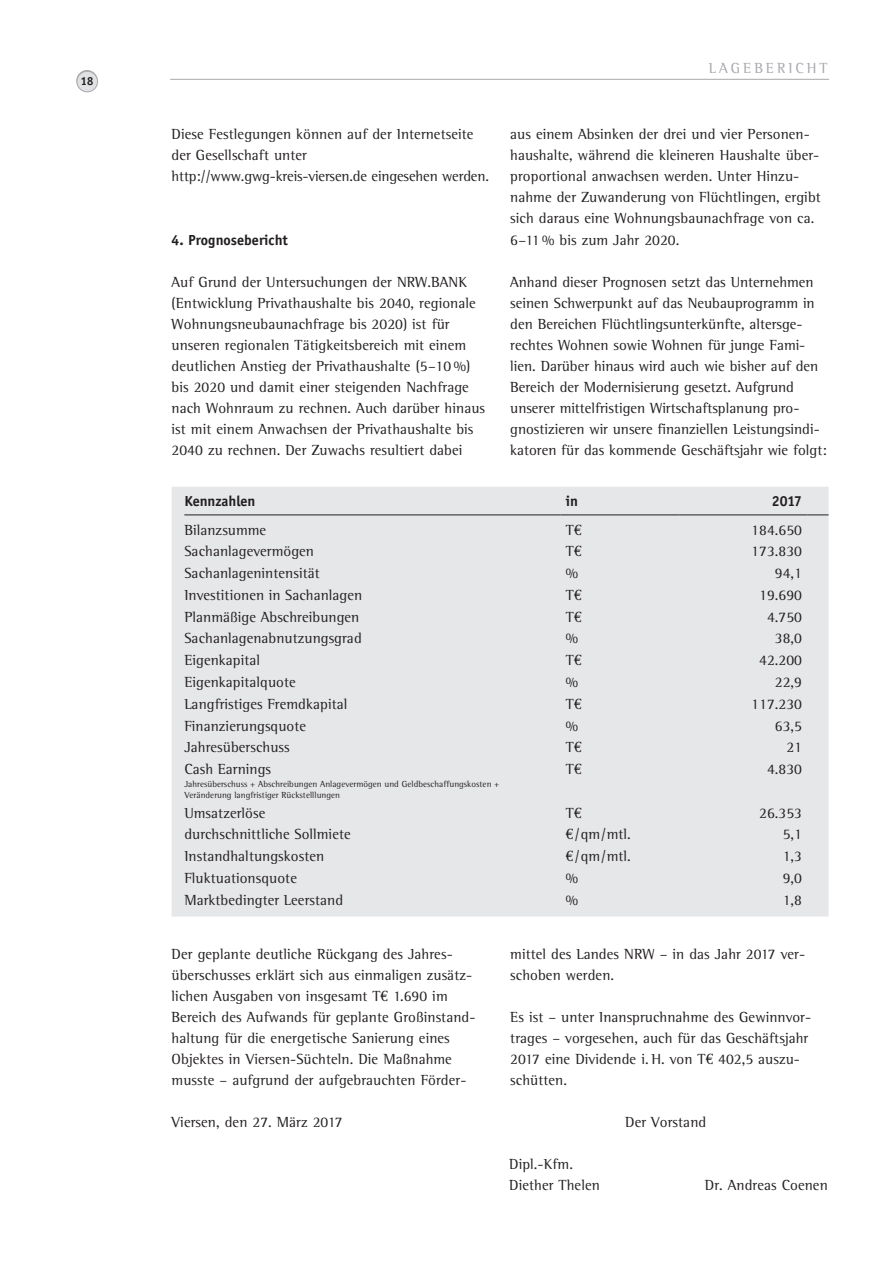
<style>
.page{position:relative;width:893px;height:1263px;background:#fff}
.page>*{position:absolute;margin:0;border:0;box-sizing:border-box;transform-origin:0 0}
.t1{font:15px/21px "Rotis Semi Serif";letter-spacing:.005em;color:#231f20}
.t2{font:700 15px "Officina Sans";letter-spacing:.005em;color:#231f20}
.t3{font:15px "Rotis Semi Serif";color:#a8a9ad}
.t4{font:700 12px "Officina Sans";color:#231f20}
.t5{font:9px/10.5px "Rotis Semi Serif";letter-spacing:.005em;color:#231f20}
.s1{font-family:"Euro Serif"}
</style>
<div class="page">
<div style="left:172px;top:487px;width:657px;height:429px;background:#e6e7e9"></div>
<hr style="left:184px;top:515px;width:377px;height:1px;background:#231f20">
<hr style="left:561px;top:515px;width:119px;height:1px;background:#231f20">
<hr style="left:680px;top:515px;width:127px;height:1px;background:#231f20">
<svg style="left:807px;top:515px;width:22px;height:1px"></svg>
<hr style="left:170px;top:79px;width:659px;height:1px;background:#a8a9ad">
<div style="left:77px;top:71px;width:20px;height:20px;background:#a8a9ad;border-radius:50%"></div>
<div style="left:77px;top:70px;width:21px;height:21px;border:1px solid #a8a9ad;border-radius:50%"></div>
<div style="left:77px;top:71px;width:21px;height:21px;background:#e0e1e3;border-radius:50%"></div>
<div style="left:77px;top:71px;width:21px;height:21px;border:1px solid #a8a9ad;border-radius:50%"></div>
<p class="t4" style="left:81px;top:74px;width:14px">18</p>
<p class="t3" style="left:709px;top:59px;width:46px">LA GEBERICHT</p>
<p class="t1" style="left:172px;top:124px;width:319px">Diese Festlegungen können auf der Internetseite der Gesellschaft unter http://www.gwg-kreis-viersen.de eingesehen werden.</p>
<p class="t2" style="left:172px;top:230px;width:118px">4. Prognosebericht</p>
<p class="t1" style="left:172px;top:271px;width:315px">Auf Grund der Untersuchungen der NRW.BANK (Entwicklung Privathaushalte bis 2040, regionale Wohnungsneubaunachfrage bis 2020) ist für unseren regionalen Tätigkeitsbereich mit einem deutlichen Anstieg der Privathaushalte (5–10 %) bis 2020 und damit einer steigenden Nachfrage nach Wohnraum zu rechnen. Auch darüber hinaus ist mit einem Anwachsen der Privathaushalte bis 2040 zu rechnen. Der Zuwachs resultiert dabei</p>
<p class="t1" style="left:510px;top:124px;width:312px">aus einem Absinken der drei und vier Personen&shy;haushalte, während die kleineren Haushalte über&shy;proportional anwachsen werden. Unter Hinzu&shy;nahme der Zuwanderung von Flüchtlingen, ergibt sich daraus eine Wohnungsbaunachfrage von ca.<br>6–11 % bis zum Jahr 2020.</p>
<p class="t1" style="left:510px;top:271px;width:318px">Anhand dieser Prognosen setzt das Unternehmen seinen Schwerpunkt auf das Neubauprogramm in den Bereichen Flüchtlingsunterkünfte, altersge&shy;rechtes Wohnen sowie Wohnen für junge Fami&shy;lien. Darüber hinaus wird auch wie bisher auf den Bereich der Modernisierung gesetzt. Aufgrund unserer mittelfristigen Wirtschaftsplanung pro&shy;gnostizieren wir unsere finanziellen Leistungsindi&shy;katoren für das kommende Geschäftsjahr wie folgt:</p>
<p class="t2" style="left:184px;top:492px;width:72px">Kennzahlen</p>
<p class="t2" style="left:566px;top:492px;width:14px">in</p>
<p class="t2" style="left:772px;top:492px;width:32px">2017</p>
<p class="t1" style="left:184px;top:519px;width:83px">Bilanzsumme</p>
<p class="t1" style="left:566px;top:519px;width:17px">T<span class="s1">_</span></p>
<p class="t1" style="left:751px;top:519px;width:52px">184.650</p>
<p class="t1" style="left:184px;top:540px;width:131px">Sachanlagevermögen</p>
<p class="t1" style="left:566px;top:540px;width:17px">T<span class="s1">_</span></p>
<p class="t1" style="left:751px;top:540px;width:52px">173.830</p>
<p class="t1" style="left:184px;top:562px;width:137px">Sachanlagenintensität</p>
<p class="t1" style="left:566px;top:562px;width:14px">%</p>
<p class="t1" style="left:775px;top:562px;width:29px">94,1</p>
<p class="t1" style="left:184px;top:584px;width:179px">Investitionen in Sachanlagen</p>
<p class="t1" style="left:566px;top:584px;width:17px">T<span class="s1">_</span></p>
<p class="t1" style="left:759px;top:584px;width:44px">19.690</p>
<p class="t1" style="left:184px;top:606px;width:176px">Planmäßige Abschreibungen</p>
<p class="t1" style="left:566px;top:606px;width:17px">T<span class="s1">_</span></p>
<p class="t1" style="left:767px;top:606px;width:37px">4.750</p>
<p class="t1" style="left:184px;top:628px;width:179px">Sachanlagenabnutzungsgrad</p>
<p class="t1" style="left:566px;top:628px;width:14px">%</p>
<p class="t1" style="left:775px;top:628px;width:29px">38,0</p>
<p class="t1" style="left:184px;top:649px;width:77px">Eigenkapital</p>
<p class="t1" style="left:566px;top:649px;width:17px">T<span class="s1">_</span></p>
<p class="t1" style="left:759px;top:649px;width:44px">42.200</p>
<p class="t1" style="left:184px;top:671px;width:113px">Eigenkapitalquote</p>
<p class="t1" style="left:566px;top:671px;width:14px">%</p>
<p class="t1" style="left:775px;top:671px;width:29px">22,9</p>
<p class="t1" style="left:184px;top:693px;width:165px">Langfristiges Fremdkapital</p>
<p class="t1" style="left:566px;top:693px;width:17px">T<span class="s1">_</span></p>
<p class="t1" style="left:751px;top:693px;width:52px">117.230</p>
<p class="t1" style="left:184px;top:715px;width:123px">Finanzierungsquote</p>
<p class="t1" style="left:566px;top:715px;width:14px">%</p>
<p class="t1" style="left:775px;top:715px;width:29px">63,5</p>
<p class="t1" style="left:184px;top:737px;width:107px">Jahresüberschuss</p>
<p class="t1" style="left:566px;top:737px;width:17px">T<span class="s1">_</span></p>
<p class="t1" style="left:786px;top:737px;width:17px">21</p>
<p class="t1" style="left:184px;top:759px;width:88px">Cash Earnings</p>
<p class="t1" style="left:566px;top:759px;width:17px">T<span class="s1">_</span></p>
<p class="t1" style="left:767px;top:759px;width:37px">4.830</p>
<p class="t5" style="left:184px;top:779px;width:317px">Jahresüberschuss + Abschreibungen Anlagevermögen und Geldbeschaffungskosten +<br>Veränderung langfristiger Rückstelllungen</p>
<p class="t1" style="left:184px;top:802px;width:83px">Umsatzerlöse</p>
<p class="t1" style="left:566px;top:802px;width:17px">T<span class="s1">_</span></p>
<p class="t1" style="left:759px;top:802px;width:44px">26.353</p>
<p class="t1" style="left:184px;top:823px;width:168px">durchschnittliche Sollmiete</p>
<p class="t1" style="left:566px;top:823px;width:66px"><span class="s1">_</span> /qm/mtl.</p>
<p class="t1" style="left:783px;top:823px;width:21px">5,1</p>
<p class="t1" style="left:184px;top:845px;width:141px">Instandhaltungskosten</p>
<p class="t1" style="left:566px;top:845px;width:66px"><span class="s1">_</span> /qm/mtl.</p>
<p class="t1" style="left:783px;top:845px;width:21px">1,3</p>
<p class="t1" style="left:184px;top:867px;width:114px">Fluktuationsquote</p>
<p class="t1" style="left:566px;top:867px;width:14px">%</p>
<p class="t1" style="left:783px;top:867px;width:21px">9,0</p>
<p class="t1" style="left:184px;top:889px;width:160px">Marktbedingter Leerstand</p>
<p class="t1" style="left:566px;top:889px;width:14px">%</p>
<p class="t1" style="left:783px;top:889px;width:21px">1,8</p>
<p class="t1" style="left:172px;top:943px;width:305px">Der geplante deutliche Rückgang des Jahres&shy;überschusses erklärt sich aus einmaligen zusätz&shy;lichen Ausgaben von insgesamt T<span class="s1">€</span> 1.690 im Bereich des Aufwands für geplante Großinstand&shy;haltung für die energetische Sanierung eines Objektes in Viersen-Süchteln. Die Maßnahme musste – aufgrund der aufgebrauchten Förder-</p>
<p class="t1" style="left:510px;top:943px;width:296px">mittel des Landes NRW – in das Jahr 2017 ver&shy;schoben werden.</p>
<p class="t1" style="left:510px;top:1006px;width:302px">Es ist – unter Inanspruchnahme des Gewinnvor&shy;trages – vorgesehen, auch für das Geschäftsjahr 2017 eine Dividende i. H . von T<span class="s1">€</span> 402,5 auszu&shy;schütten.</p>
<p class="t1" style="left:172px;top:1111px;width:172px">Viersen, den 27. März 2017</p>
<p class="t1" style="left:625px;top:1111px;width:83px">Der Vorstand</p>
<p class="t1" style="left:509px;top:1153px;width:92px">Dipl.-Kfm.<br>Diether Thelen</p>
<p class="t1" style="left:705px;top:1174px;width:124px">Dr. Andreas Coenen</p>
</div>
